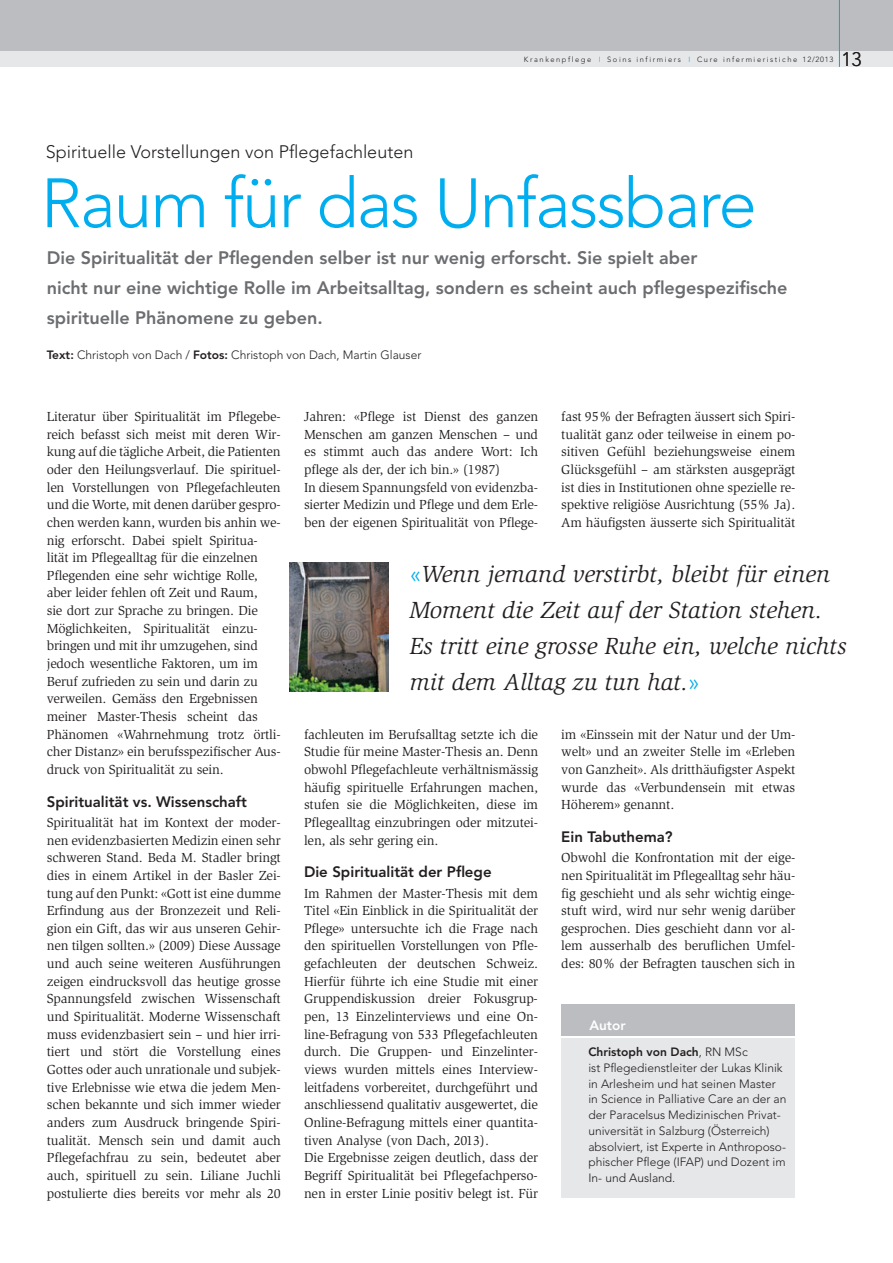
<style>
.page{position:relative;width:893px;height:1263px;background:#fff}
.page>*{position:absolute;margin:0;border:0;box-sizing:border-box;transform-origin:0 0}
.t1{font:300 69px "Avenir";letter-spacing:-.025em;color:#00aeef}
.t2{font:italic 24px/36px "Slimbach";color:#231f20}
.t3{font:300 19.5px "Avenir";color:#231f20}
.t4{font:800 18px/30px "Avenir";color:#6c6d70}
.t5{font:300 18px "Avenir";color:#231f20}
.t6{font:800 15px "Avenir";color:#231f20}
.t7{font:13.5px/17.7px "Slimbach";letter-spacing:-.01em;color:#231f20;text-align:justify}
.t8{font:800 13.5px "Avenir";color:#fff}
.t9{font:300 12px/15.8px "Avenir";color:#231f20}
.t10{font:300 7.5px "Avenir";letter-spacing:.21em;color:#231f20}
.s1{color:#00aeef}
.s2{font-weight:800}
.s3{font-family:"Avenir";font-weight:300;font-style:normal;color:#00aeef}
</style>
<div class="page">
<div style="left:0;top:51px;width:893px;height:16px;background:#e6e7e9"></div>
<div style="left:0;top:0;width:893px;height:51px;background:#bcbdc0"></div>
<hr style="left:839px;top:0;width:1px;height:67px;background:#00aeef">
<div style="left:561px;top:1038px;width:234px;height:159px;background:#e6e7e9"></div>
<div style="left:561px;top:1004px;width:234px;height:32px;background:#bcbdc0"></div>
<img style="left:289px;top:563px;width:100px;height:129px">
<p class="t10" style="left:524px;top:56px;width:311px">Krankenpflege <span class="s1">I</span> Soins infirmiers <span class="s1">I</span> Cure infermieristiche 12/2013</p>
<h3 class="t3" style="left:841px;top:51px;width:22px">13</h3>
<h3 class="t5" style="left:46px;top:145px;width:369px">Spirituelle Vorstellungen von Pflegefachleuten</h3>
<h1 class="t1" style="left:41px;top:175px;width:718px">Raum für das Unfassbare</h1>
<h3 class="t4" style="left:47px;top:245px;width:742px">Die Spiritualität der Pflegenden selber ist nur wenig erforscht. Sie spielt aber<br>nicht nur eine wichtige Rolle im Arbeitsalltag, sondern es scheint auch pflegespezifische spirituelle Phänomene zu geben.</h3>
<p class="t9" style="left:47px;top:348px;width:376px"><span class="s2">Text:</span> Christoph von Dach / <span class="s2">Fotos:</span> Christoph von Dach, Martin Glauser</p>
<p class="t7" style="left:47px;top:409px;width:235px;text-align:left">Literatur über Spiritualität im Pflegebe&shy;reich befasst sich meist mit deren Wir&shy;kung auf die tägliche Arbeit, die Patienten oder den Heilungsverlauf. Die spirituel&shy;len Vorstellungen von Pflegefachleuten und die Worte, mit denen darüber gespro&shy;chen werden kann, wurden bis anhin we&shy;nig erforscht. Dabei spielt Spiritua&shy;lität im Pflegealltag für die einzelnen Pflegenden eine sehr wichtige Rolle, aber leider fehlen oft Zeit und Raum,<br>sie dort zur Sprache zu bringen. Die Möglichkeiten, Spiritualität einzu&shy;bringen und mit ihr umzugehen, sind jedoch wesentliche Faktoren, um im Beruf zufrieden zu sein und darin zu verweilen. Gemäss den Ergebnissen meiner Master-Thesis scheint das Phänomen «Wahrnehmung trotz örtli&shy;cher Distanz» ein berufsspezifischer Aus&shy;druck von Spiritualität zu sein.</p>
<p class="t6" style="left:47px;top:795px;width:202px">Spiritualität vs. Wissenschaft</p>
<p class="t7" style="left:47px;top:814px;width:236px">Spiritualität hat im Kontext der moder&shy;nen evidenzbasierten Medizin einen sehr schweren Stand. Beda M. Stadler bringt dies in einem Artikel in der Basler Zei&shy;tung auf den Punkt: «Gott ist eine dumme Erfindung aus der Bronzezeit und Reli&shy;gion ein Gift, das wir aus unseren Gehir&shy;nen tilgen sollten.» (2009) Diese Aussage und auch seine weiteren Ausführungen zeigen eindrucksvoll das heutige grosse Spannungsfeld zwischen Wissenschaft und Spiritualität. Moderne Wissenschaft muss evidenzbasiert sein – und hier irri&shy;tiert und stört die Vorstellung eines Gottes oder auch unrationale und subjek&shy;tive Erlebnisse wie etwa die jedem Men&shy;schen bekannte und sich immer wieder anders zum Ausdruck bringende Spiri&shy;tualität. Mensch sein und damit auch Pflegefachfrau zu sein, bedeutet aber auch, spirituell zu sein. Liliane Juchli postulierte dies bereits vor mehr als 20</p>
<p class="t7" style="left:304px;top:409px;width:236px;text-align:left">Jahren: «Pflege ist Dienst des ganzen Menschen am ganzen Menschen – und es stimmt auch das andere Wort: Ich pflege als der, der ich bin.» (1987)<br>In diesem Spannungsfeld von evidenzba&shy;sierter Medizin und Pflege und dem Erle&shy;ben der eigenen Spiritualität von Pflege-</p>
<p class="t7" style="left:561px;top:409px;width:236px">fast 95% der Befragten äussert sich Spiri&shy;tualität ganz oder teilweise in einem po&shy;sitiven Gefühl beziehungsweise einem Glücksgefühl – am stärksten ausgeprägt ist dies in Institutionen ohne spezielle re&shy;spektive religiöse Ausrichtung (55% Ja).<br>Am häufigsten äusserte sich Spiritualität</p>
<h2 class="t2" style="left:410px;top:558px;width:438px"><span class="s3">«</span>Wenn jemand verstirbt, bleibt für einen Moment die Zeit auf der Station stehen.<br>Es tritt eine grosse Ruhe ein, welche nichts mit dem Alltag zu tun hat.<span class="s3">»</span></h2>
<p class="t7" style="left:304px;top:726px;width:236px">fachleuten im Berufsalltag setzte ich die Studie für meine Master-Thesis an. Denn obwohl Pflegefachleute verhältnismässig häufig spirituelle Erfahrungen machen, stufen sie die Möglichkeiten, diese im Pflegealltag einzubringen oder mitzutei&shy;len, als sehr gering ein.</p>
<p class="t6" style="left:304px;top:866px;width:189px">Die Spiritualität der Pflege</p>
<p class="t7" style="left:304px;top:885px;width:236px;text-align:left">Im Rahmen der Master-Thesis mit dem Titel «Ein Einblick in die Spiritualität der Pflege» untersuchte ich die Frage nach den spirituellen Vorstellungen von Pfle&shy;gefachleuten der deutschen Schweiz.<br>Hierfür führte ich eine Studie mit einer Gruppendiskussion dreier Fokusgrup&shy;pen, 13 Einzelinterviews und eine On&shy;line-Befragung von 533 Pflegefachleuten durch. Die Gruppen- und Einzelinter&shy;views wurden mittels eines Interview&shy;leitfadens vorbereitet, durchgeführt und anschliessend qualitativ ausgewertet, die Online-Befragung mittels einer quantita&shy;tiven Analyse (von Dach, 2013).<br>Die Ergebnisse zeigen deutlich, dass der Begriff Spiritualität bei Pflegefachperso&shy;nen in erster Linie positiv belegt ist. Für</p>
<p class="t7" style="left:561px;top:726px;width:236px">im «Einssein mit der Natur und der Um&shy;welt» und an zweiter Stelle im «Erleben von Ganzheit». Als dritthäufigster Aspekt wurde das «Verbundensein mit etwas Höherem» genannt.</p>
<p class="t6" style="left:561px;top:831px;width:113px">Ein Tabuthema?</p>
<p class="t7" style="left:561px;top:850px;width:236px">Obwohl die Konfrontation mit der eige&shy;nen Spiritualität im Pflegealltag sehr häu&shy;fig geschieht und als sehr wichtig einge&shy;stuft wird, wird nur sehr wenig darüber gesprochen. Dies geschieht dann vor al&shy;lem ausserhalb des beruflichen Umfel&shy;des: 80% der Befragten tauschen sich in</p>
<p class="t8" style="left:589px;top:1019px;width:38px">Autor</p>
<p class="t9" style="left:588px;top:1045px;width:200px"><span class="s2">Christoph von Dach</span>, RN MSc<br>ist Pflegedienstleiter der Lukas Klinik in Arlesheim und hat seinen Master in Science in Palliative Care an der an der Paracelsus Medizinischen Privat&shy;universität in Salzburg (Österreich) absolviert, ist Experte in Anthroposo&shy;phischer Pflege (IFAP) und Dozent im In- und Ausland.</p>
</div>
